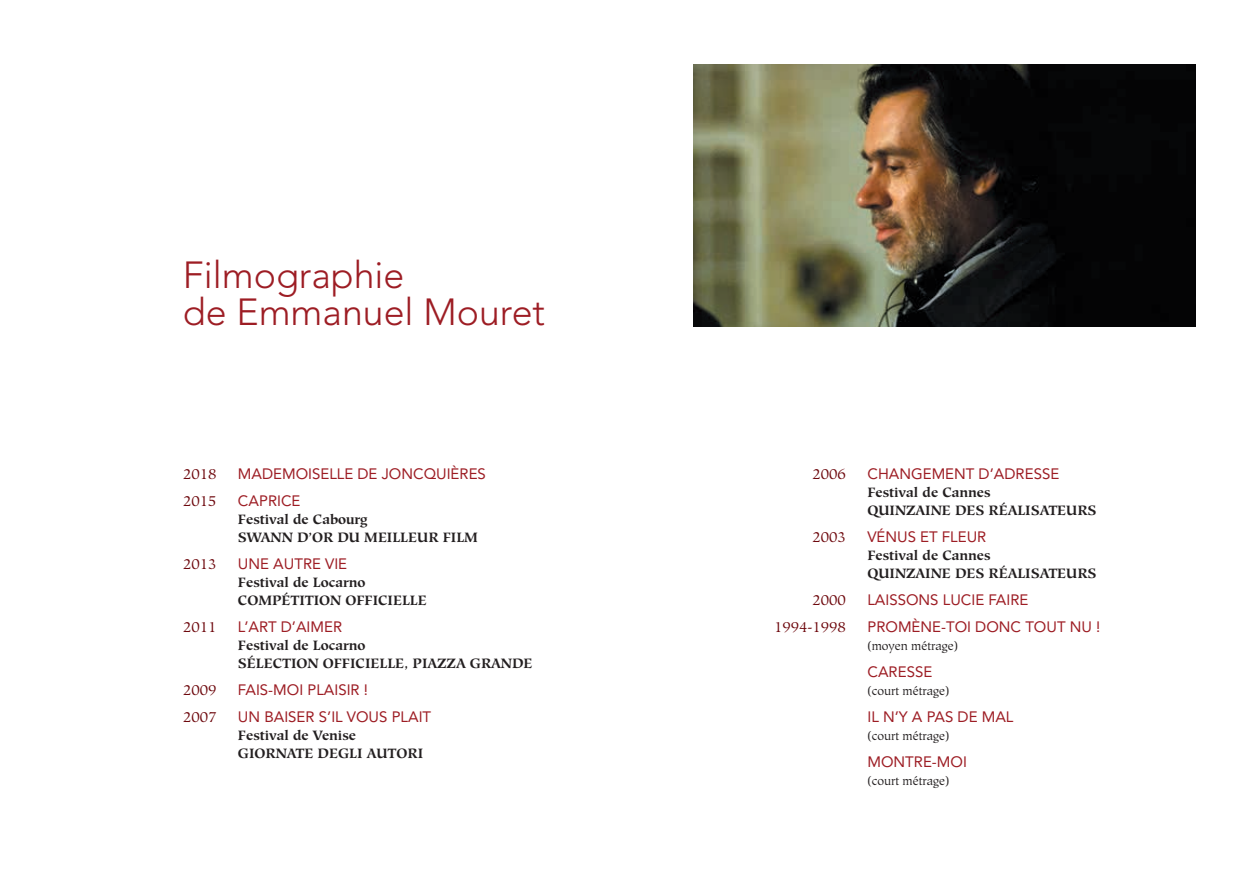
<style>
.page{position:relative;width:1259px;height:893px;background:#fff}
.page>*{position:absolute;margin:0;border:0;box-sizing:border-box;transform-origin:0 0}
.t1{font:300 37.5px/37.5px "Avenir";color:#9d1d24}
.t2{font:15px/27px "Avenir";color:#9d1d24}
.t3{font:15px/27px "Hiroshige Std";color:#6d070c}
.t4{font:700 13.5px/18px "Hiroshige Std";letter-spacing:-.005em;color:#231f20}
.t5{font:12px "Hiroshige Std";color:#231f20}
</style>
<div class="page">
<img style="left:693px;top:65px;width:502px;height:261px">
<h1 class="t1" style="left:183px;top:256px;width:364px">Filmographie<br>de Emmanuel Mouret</h1>
<p class="t3" style="left:183px;top:461px;width:35px">2018<br>2015</p>
<p class="t3" style="left:183px;top:551px;width:35px">2013</p>
<p class="t3" style="left:183px;top:614px;width:35px">2011</p>
<p class="t3" style="left:183px;top:677px;width:35px">2009<br>2007</p>
<p class="t2" style="left:238px;top:460px;width:249px">MADEMOISELLE DE JONCQUIÈRES<br>CAPRICE</p>
<p class="t4" style="left:238px;top:510px;width:242px">Festival de Cabourg<br>SWANN D’OR DU MEILLEUR FILM</p>
<p class="t2" style="left:238px;top:550px;width:111px">UNE AUTRE VIE</p>
<p class="t4" style="left:238px;top:573px;width:190px">Festival de Locarno<br>COMPÉTITION OFFICIELLE</p>
<p class="t2" style="left:238px;top:613px;width:106px">L’ART D’AIMER</p>
<p class="t4" style="left:238px;top:636px;width:296px">Festival de Locarno<br>SÉLECTION OFFICIELLE, PIAZZA GRANDE</p>
<p class="t2" style="left:238px;top:676px;width:195px">FAIS-MOI PLAISIR !<br>UN BAISER S’IL VOUS PLAIT</p>
<p class="t4" style="left:238px;top:726px;width:187px">Festival de Venise<br>GIORNATE DEGLI AUTORI</p>
<p class="t3" style="left:812px;top:461px;width:35px">2006</p>
<p class="t3" style="left:812px;top:524px;width:35px">2003</p>
<p class="t3" style="left:774px;top:587px;width:73px;text-align:right">2000<br>1994-1998</p>
<p class="t2" style="left:867px;top:460px;width:193px">CHANGEMENT D’ADRESSE</p>
<p class="t4" style="left:867px;top:483px;width:231px">Festival de Cannes<br>QUINZAINE DES RÉALISATEURS</p>
<p class="t2" style="left:867px;top:523px;width:120px">VÉNUS ET FLEUR</p>
<p class="t4" style="left:867px;top:546px;width:231px">Festival de Cannes<br>QUINZAINE DES RÉALISATEURS</p>
<p class="t2" style="left:867px;top:586px;width:234px">LAISSONS LUCIE FAIRE<br>PROMÈNE-TOI DONC TOUT NU !</p>
<p class="t5" style="left:867px;top:639px;width:92px">(moyen métrage)</p>
<p class="t2" style="left:867px;top:658px;width:66px">CARESSE</p>
<p class="t5" style="left:867px;top:684px;width:83px">(court métrage)</p>
<p class="t2" style="left:867px;top:703px;width:147px">IL N’Y A PAS DE MAL</p>
<p class="t5" style="left:867px;top:729px;width:83px">(court métrage)</p>
<p class="t2" style="left:867px;top:748px;width:101px">MONTRE-MOI</p>
<p class="t5" style="left:867px;top:774px;width:83px">(court métrage)</p>
</div>
